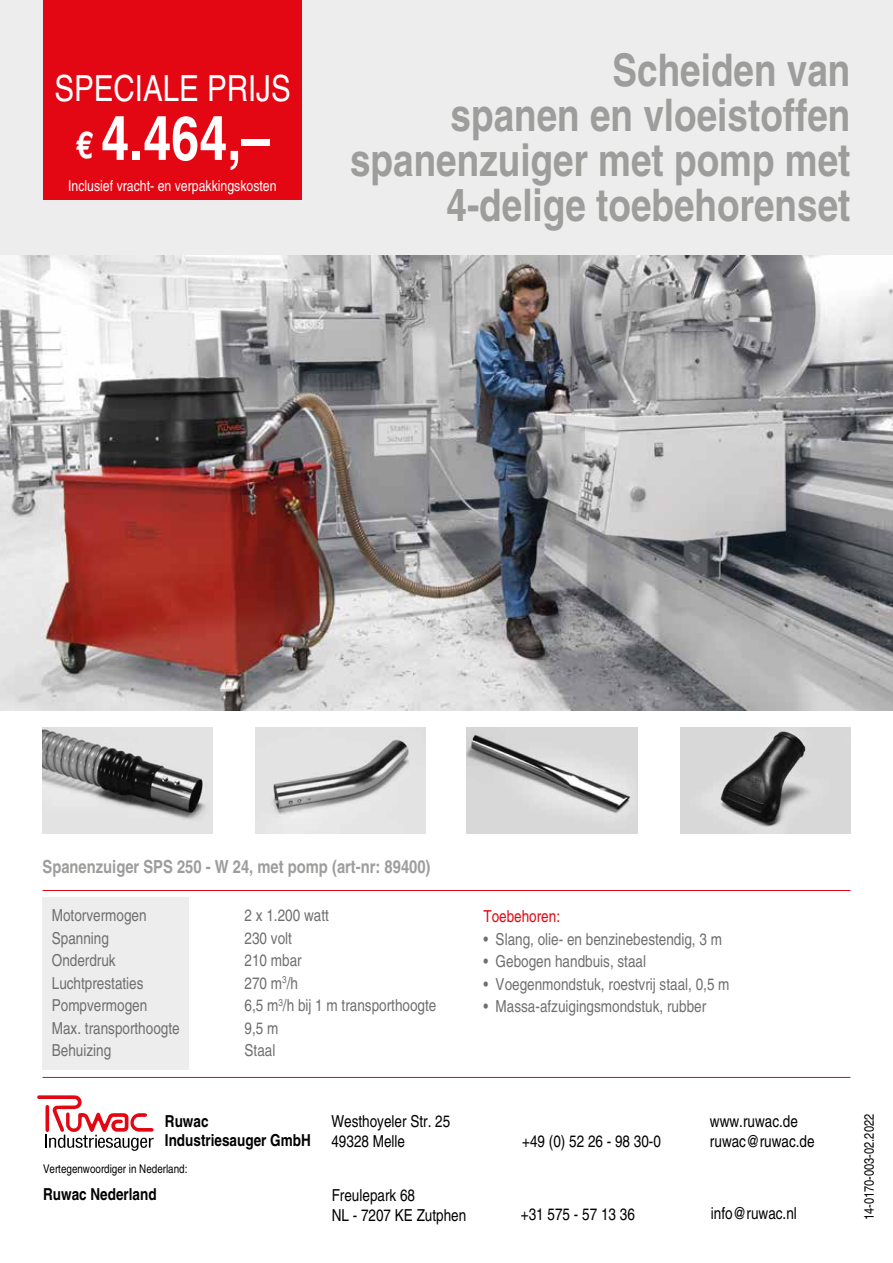
<style>
.page{position:relative;width:893px;height:1263px;background:#fff}
.page>*{position:absolute;margin:0;border:0;box-sizing:border-box;transform-origin:0 0}
.t1{font:700 condensed 61.5px "Helvetica";color:#fff}
.t2{font:700 condensed 45px/45px "Helvetica";color:#9d9d9c;text-align:right}
.t3{font:condensed 36px "Helvetica";color:#fff}
.t4{font:700 condensed 18px "Helvetica";color:#9d9d9c}
.t5{font:condensed 16.5px "Helvetica";color:#706f6f}
.t6{font:condensed 16.5px/19.8px "Helvetica";color:#000}
.t7{font:700 condensed 16.5px/19.8px "Helvetica";color:#000}
.t8{font:condensed 16.5px "Helvetica";color:#e30613}
.t9{font:condensed 15px "Helvetica";color:#fff}
.t10{font:condensed 13.5px "Helvetica";color:#000}
.t11{font:condensed 12px "Helvetica";color:#000}
.s1{font-size:37.5px}
</style>
<div class="page">
<div style="left:0;top:0;width:893px;height:710px;background:#ededed"></div>
<div style="left:43px;top:897px;width:146px;height:172px;background:#ededed"></div>
<hr style="left:43px;top:1077px;width:807px;height:1px;background:#e30613">
<hr style="left:43px;top:890px;width:807px;height:1px;background:#e30613">
<div style="left:43px;top:0;width:259px;height:200px;background:#e30613"></div>
<svg style="left:37px;top:1095px;width:117px;height:56px"></svg>
<img style="left:0;top:255px;width:893px;height:455px">
<img style="left:467px;top:727px;width:170px;height:106px">
<img style="left:43px;top:727px;width:170px;height:106px">
<img style="left:256px;top:727px;width:170px;height:106px">
<img style="left:680px;top:727px;width:170px;height:106px">
<h3 class="t3" style="left:54px;top:68px;width:238px">SPECIALE PRIJS</h3>
<h1 class="t1" style="left:76px;top:101px;width:195px"><span class="s1">€</span> 4.464,–</h1>
<p class="t9" style="left:68px;top:177px;width:210px">Inclusief vracht- en verpakkingskosten</p>
<h2 class="t2" style="left:350px;top:47px;width:502px">Scheiden van<br>spanen en vloeistoffen spanenzuiger met pomp met<br>4-delige toebehorenset</h2>
<p class="t4" style="left:43px;top:855px;width:389px">Spanenzuiger SPS 250 - W 24, met pomp (art-nr: 89400)</p>
<p class="t5" style="left:52px;top:906px;width:96px">Motorvermogen</p>
<p class="t5" style="left:245px;top:906px;width:86px">2 x 1.200 watt</p>
<p class="t5" style="left:52px;top:928px;width:59px">Spanning</p>
<p class="t5" style="left:245px;top:928px;width:49px">230 volt</p>
<p class="t5" style="left:52px;top:951px;width:65px">Onderdruk</p>
<p class="t5" style="left:245px;top:951px;width:59px">210 mbar</p>
<p class="t5" style="left:52px;top:973px;width:93px">Luchtprestaties</p>
<p class="t5" style="left:245px;top:973px;width:55px">270 m<sup>3</sup>/h</p>
<p class="t5" style="left:52px;top:996px;width:97px">Pompvermogen</p>
<p class="t5" style="left:245px;top:996px;width:193px">6,5 m<sup>3</sup>/h bij 1 m transporthoogte</p>
<p class="t5" style="left:52px;top:1018px;width:129px">Max. transporthoogte</p>
<p class="t5" style="left:245px;top:1018px;width:35px">9,5 m</p>
<p class="t5" style="left:52px;top:1041px;width:61px">Behuizing</p>
<p class="t5" style="left:245px;top:1041px;width:32px">Staal</p>
<p class="t8" style="left:483px;top:907px;width:78px">Toebehoren:</p>
<p class="t5" style="left:483px;top:929px;width:240px">• Slang, olie- en benzinebestendig, 3 m</p>
<p class="t5" style="left:483px;top:952px;width:164px">• Gebogen handbuis, staal</p>
<p class="t5" style="left:483px;top:974px;width:248px">• Voegenmondstuk, roestvrij staal, 0,5 m</p>
<p class="t5" style="left:483px;top:997px;width:224px">• Massa-afzuigingsmondstuk, rubber</p>
<p class="t7" style="left:165px;top:1111px;width:147px">Ruwac<br>Industriesauger GmbH</p>
<p class="t11" style="left:43px;top:1162px;width:146px">Vertegenwoordiger in Nederland:</p>
<p class="t7" style="left:43px;top:1183px;width:115px">Ruwac Nederland</p>
<p class="t6" style="left:331px;top:1111px;width:120px">Westhoyeler Str. 25<br>49328 Melle</p>
<p class="t6" style="left:710px;top:1111px;width:106px">www.ruwac.de ruwac@ruwac.de</p>
<p class="t6" style="left:522px;top:1131px;width:140px">+49 (0) 52 26 - 98 30-0</p>
<p class="t6" style="left:332px;top:1185px;width:136px">Freulepark 68<br>NL - 7207 KE Zutphen</p>
<p class="t6" style="left:521px;top:1204px;width:115px">+31 575 - 57 13 36</p>
<p class="t6" style="left:711px;top:1203px;width:87px">info@ruwac.nl</p>
<p class="t10" style="left:861px;top:1220px;width:108px;rotate:-90deg">14-0170-003-02.2022</p>
</div>
